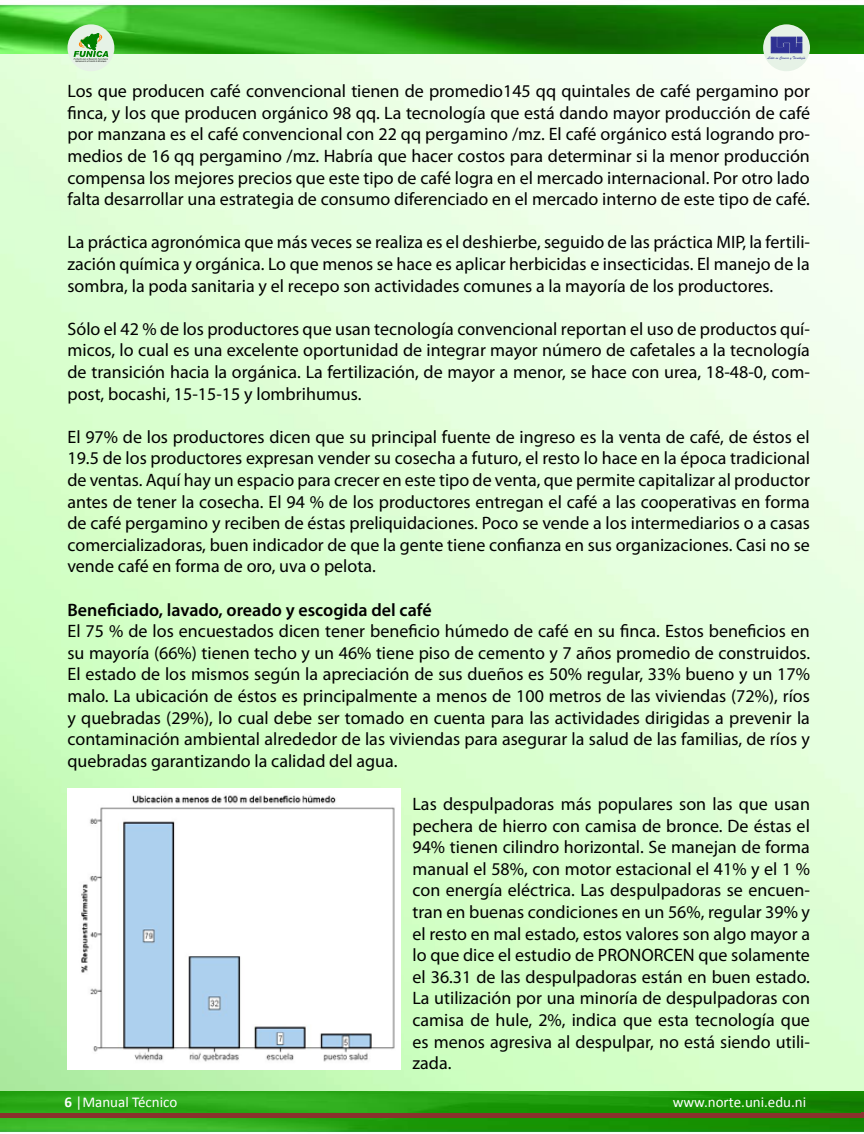
<style>
.page{position:relative;width:864px;height:1134px;background:#fff}
.page>*{position:absolute;margin:0;border:0;box-sizing:border-box;transform-origin:0 0}
.t1{font:18px/21.6px "Myriad Pro";color:#000;text-align:justify}
.t2{font:600 18px "Myriad Pro";color:#000}
.t3{font:15px "Calibri";color:#fff}
.t4{font:3.9px "Brush Script";color:#2e3192}
</style>
<div class="page">
<img style="left:0;top:4px;width:864px;height:1129px">
<div style="left:0;top:1113px;width:862px;height:5px;background:#8a312d"></div>
<div style="left:68px;top:24px;width:46px;height:47px;background:#e6f2e6;border-radius:50%"></div>
<svg style="left:74px;top:34px;width:34px;height:28px"></svg>
<div style="left:763px;top:24px;width:47px;height:47px;background:#e6f2e6;border-radius:50%"></div>
<svg style="left:771px;top:37px;width:31px;height:16px"></svg>
<img style="left:863px;top:4px;width:1px;height:1087px">
<svg style="left:861px;top:1112px;width:3px;height:6px"></svg>
<img style="left:68px;top:788px;width:332px;height:281px">
<svg style="left:65px;top:1098px;width:7px;height:9px"></svg>
<p class="t4" style="left:768px;top:55px;width:39px">Líder en Ciencia y Tecnología</p>
<p class="t1" style="left:68px;top:80px;width:744px">Los que producen café convencional tienen de promedio145 qq quintales de café pergamino por finca, y los que producen orgánico 98 qq. La tecnología que está dando mayor producción de café por manzana es el café convencional con 22 qq pergamino /mz. El café orgánico está logrando pro&shy;medios de 16 qq pergamino /mz. Habría que hacer costos para determinar si la menor producción compensa los mejores precios que este tipo de café logra en el mercado internacional. Por otro lado falta desarrollar una estrategia de consumo diferenciado en el mercado interno de este tipo de café.</p>
<p class="t1" style="left:68px;top:231px;width:744px">La práctica agronómica que más veces se realiza es el deshierbe, seguido de las práctica MIP, la fertili&shy;zación química y orgánica. Lo que menos se hace es aplicar herbicidas e insecticidas. El manejo de la sombra, la poda sanitaria y el recepo son actividades comunes a la mayoría de los productores.</p>
<p class="t1" style="left:68px;top:318px;width:744px">Sólo el 42 % de los productores que usan tecnología convencional reportan el uso de productos quí&shy;micos, lo cual es una excelente oportunidad de integrar mayor número de cafetales a la tecnología de transición hacia la orgánica. La fertilización, de mayor a menor, se hace con urea, 18-48-0, com&shy;post, bocashi, 15-15-15 y lombrihumus.</p>
<p class="t1" style="left:68px;top:426px;width:744px">El 97% de los productores dicen que su principal fuente de ingreso es la venta de café, de éstos el 19.5 de los productores expresan vender su cosecha a futuro, el resto lo hace en la época tradicional de ventas. Aquí hay un espacio para crecer en este tipo de venta, que permite capitalizar al productor antes de tener la cosecha. El 94 % de los productores entregan el café a las cooperativas en forma de café pergamino y reciben de éstas preliquidaciones. Poco se vende a los intermediarios o a casas comercializadoras, buen indicador de que la gente tiene confianza en sus organizaciones. Casi no se vende café en forma de oro, uva o pelota.</p>
<p class="t2" style="left:68px;top:598px;width:366px">Beneficiado, lavado, oreado y escogida del café</p>
<p class="t1" style="left:68px;top:620px;width:744px">El 75 % de los encuestados dicen tener beneficio húmedo de café en su finca. Estos beneficios en su mayoría (66%) tienen techo y un 46% tiene piso de cemento y 7 años promedio de construidos.<br>El estado de los mismos según la apreciación de sus dueños es 50% regular, 33% bueno y un 17% malo. La ubicación de éstos es principalmente a menos de 100 metros de las viviendas (72%), ríos y quebradas (29%), lo cual debe ser tomado en cuenta para las actividades dirigidas a prevenir la contaminación ambiental alrededor de las viviendas para asegurar la salud de las familias, de ríos y quebradas garantizando la calidad del agua.</p>
<p class="t1" style="left:412px;top:793px;width:399px">Las despulpadoras más populares son las que usan pechera de hierro con camisa de bronce. De éstas el 94% tienen cilindro horizontal. Se manejan de forma manual el 58%, con motor estacional el 41% y el 1 % con energía eléctrica. Las despulpadoras se encuen&shy;tran en buenas condiciones en un 56%, regular 39% y el resto en mal estado, estos valores son algo mayor a lo que dice el estudio de PRONORCEN que solamente el 36.31 de las despulpadoras están en buen estado.<br>La utilización por una minoría de despulpadoras con camisa de hule, 2%, indica que esta tecnología que es menos agresiva al despulpar, no está siendo utili&shy;zada.</p>
<p class="t3" style="left:75px;top:1093px;width:103px">|Manual Técnico</p>
<p class="t3" style="left:673px;top:1093px;width:135px">www.norte.uni.edu.ni</p>
</div>
